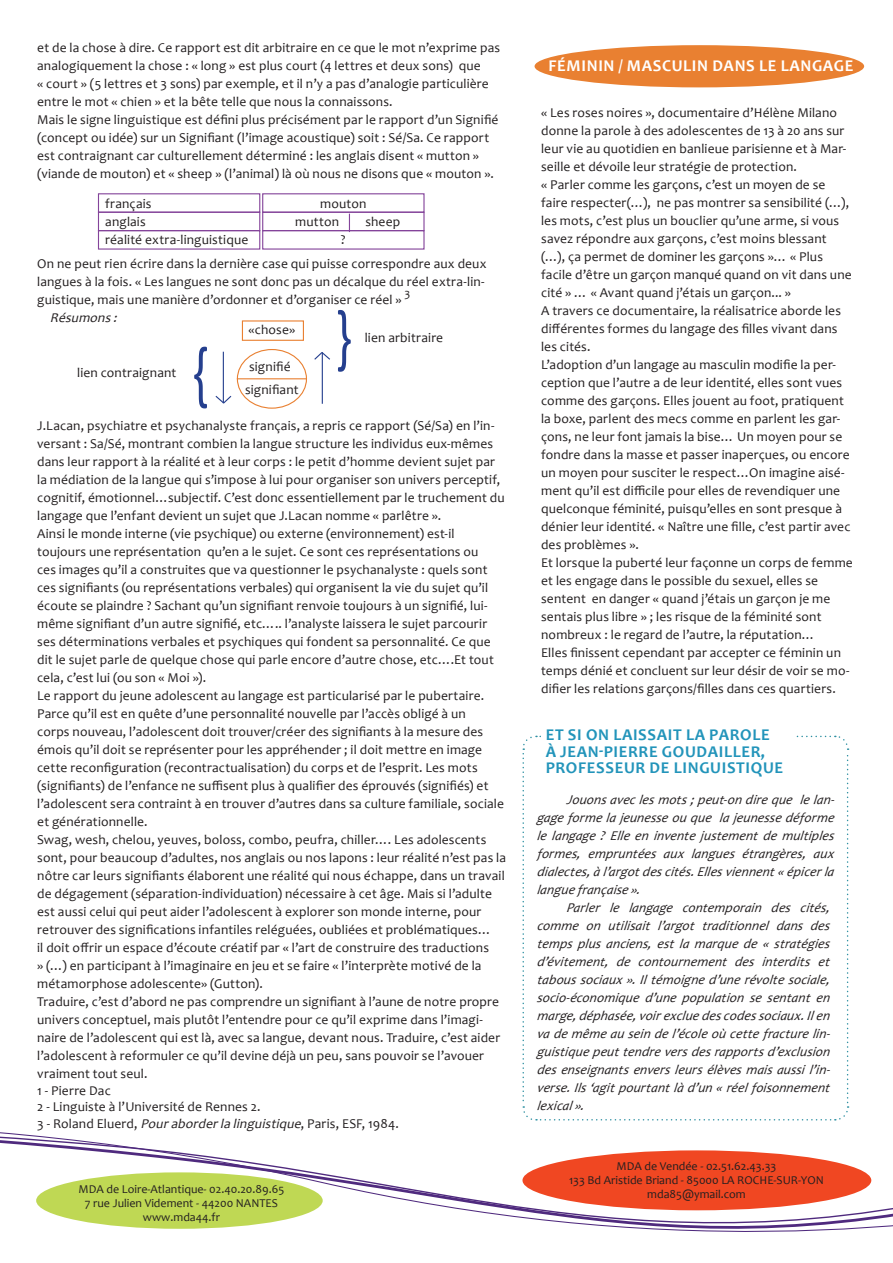
<style>
.page{position:relative;width:893px;height:1263px;background:#fff}
.page>*{position:absolute;margin:0;border:0;box-sizing:border-box;transform-origin:0 0}
.t1{font:700 16.5px/16.5px "Candara";letter-spacing:.04em;color:#2294ba}
.t2{font:700 16.5px "Candara";letter-spacing:.04em;color:#fff}
.t3{font:13.5px/18px "Candara";letter-spacing:.01em;color:#231f20}
.t4{font:italic 13.5px/18px "Candara";color:#231f20;text-align:justify}
.t5{font:italic 13.5px "Candara";color:#231f20}
.t6{font:12px/14.4px "Candara";color:#231f20;text-align:center}
.s1{font-style:italic}
</style>
<div class="page">
<svg style="left:0;top:1106px;width:893px;height:126px"></svg>
<div style="left:36px;top:1172px;width:287px;height:57px;background:#bfd854;border-radius:50%"></div>
<div style="left:522px;top:1150px;width:349px;height:60px;background:#f04722;border-radius:50%"></div>
<svg style="left:522px;top:735px;width:327px;height:386px"></svg>
<div style="left:98px;top:193px;width:162px;height:20px;border:1px solid #84449a"></div>
<div style="left:98px;top:212px;width:162px;height:19px;border:1px solid #84449a"></div>
<div style="left:98px;top:230px;width:162px;height:20px;border:1px solid #84449a"></div>
<div style="left:262px;top:193px;width:163px;height:20px;border:1px solid #84449a"></div>
<div style="left:262px;top:212px;width:163px;height:19px;border:1px solid #84449a"></div>
<div style="left:262px;top:230px;width:163px;height:20px;border:1px solid #84449a"></div>
<svg style="left:349px;top:214px;width:1px;height:18px"></svg>
<div style="left:242px;top:320px;width:62px;height:21px;border:1px solid #e98031"></div>
<div style="left:237px;top:349px;width:70px;height:60px;border:1px solid #e98031;border-radius:50%"></div>
<hr style="left:237px;top:378px;width:70px;height:1px;background:#e98031">
<hr style="left:223px;top:352px;width:1px;height:51px;background:#253f8e">
<svg style="left:215px;top:395px;width:17px;height:9px"></svg>
<hr style="left:322px;top:352px;width:1px;height:52px;background:#253f8e">
<svg style="left:314px;top:352px;width:16px;height:9px"></svg>
<svg style="left:194px;top:347px;width:13px;height:61px"></svg>
<svg style="left:338px;top:310px;width:13px;height:62px"></svg>
<div style="left:535px;top:45px;width:329px;height:42px;background:#e98031;border-radius:50%"></div>
<div style="left:541px;top:724px;width:253px;height:60px;background:#fff"></div>
<p class="t3" style="left:37px;top:39px;width:464px">et de la chose à dire. Ce rapport est dit arbitraire en ce que le mot n’exprime pas analogiquement la chose : « long » est plus court (4 lettres et deux sons) que<br>« court » (5 lettres et 3 sons) par exemple, et il n’y a pas d’analogie particulière entre le mot « chien » et la bête telle que nous la connaissons.<br>Mais le signe linguistique est défini plus précisément par le rapport d’un Signifié (concept ou idée) sur un Signifiant (l’image acoustique) soit : Sé/Sa. Ce rapport est contraignant car culturellement déterminé : les anglais disent « mutton » (viande de mouton) et « sheep » (l’animal) là où nous ne disons que « mouton ».</p>
<p class="t3" style="left:105px;top:194px;width:145px">français<br>anglais<br>réalité extra-linguistique</p>
<p class="t3" style="left:295px;top:194px;width:73px;text-indent:25px">mouton mutton</p>
<p class="t3" style="left:365px;top:212px;width:36px">sheep</p>
<p class="t3" style="left:341px;top:230px;width:6px">?</p>
<p class="t3" style="left:37px;top:255px;width:451px">On ne peut rien écrire dans la dernière case qui puisse correspondre aux deux langues à la fois. « Les langues ne sont donc pas un décalque du réel extra-lin&shy;guistique, mais une manière d’ordonner et d’organiser ce réel »</p>
<p class="t6" style="left:405px;top:286px;width:7px">3</p>
<p class="t5" style="left:50px;top:309px;width:72px">Résumons:</p>
<p class="t3" style="left:77px;top:364px;width:101px">lien contraignant</p>
<p class="t3" style="left:249px;top:321px;width:48px">«chose»</p>
<p class="t3" style="left:245px;top:355px;width:55px;line-height:22.6px">signifié signifiant</p>
<p class="t3" style="left:365px;top:329px;width:80px">lien arbitraire</p>
<p class="t3" style="left:37px;top:417px;width:470px">J.Lacan, psychiatre et psychanalyste français, a repris ce rapport (Sé/Sa) en l’in&shy;versant : Sa/Sé, montrant combien la langue structure les individus eux-mêmes dans leur rapport à la réalité et à leur corps : le petit d’homme devient sujet par la médiation de la langue qui s’impose à lui pour organiser son univers perceptif, cognitif, émotionnel…subjectif. C’est donc essentiellement par le truchement du langage que l’enfant devient un sujet que J.Lacan nomme « parlêtre ».<br>Ainsi le monde interne (vie psychique) ou externe (environnement) est-il toujours une représentation qu’en a le sujet. Ce sont ces représentations ou<br>ces images qu’il a construites que va questionner le psychanalyste : quels sont ces signifiants (ou représentations verbales) qui organisent la vie du sujet qu’il écoute se plaindre ? Sachant qu’un signifiant renvoie toujours à un signifié, lui&shy;même signifiant d’un autre signifié, etc….. l’analyste laissera le sujet parcourir ses déterminations verbales et psychiques qui fondent sa personnalité. Ce que dit le sujet parle de quelque chose qui parle encore d’autre chose, etc….Et tout cela, c’est lui (ou son « Moi »).<br>Le rapport du jeune adolescent au langage est particularisé par le pubertaire.<br>Parce qu’il est en quête d’une personnalité nouvelle par l’accès obligé à un<br>corps nouveau, l’adolescent doit trouver/créer des signifiants à la mesure des émois qu’il doit se représenter pour les appréhender ; il doit mettre en image cette reconfiguration (recontractualisation) du corps et de l’esprit. Les mots (signifiants) de l’enfance ne suffisent plus à qualifier des éprouvés (signifiés) et l’adolescent sera contraint à en trouver d’autres dans sa culture familiale, sociale et générationnelle.<br>Swag, wesh, chelou, yeuves, boloss, combo, peufra, chiller…. Les adolescents sont, pour beaucoup d’adultes, nos anglais ou nos lapons : leur réalité n’est pas la nôtre car leurs signifiants élaborent une réalité qui nous échappe, dans un travail de dégagement (séparation-individuation) nécessaire à cet âge. Mais si l’adulte est aussi celui qui peut aider l’adolescent à explorer son monde interne, pour retrouver des significations infantiles reléguées, oubliées et problématiques…<br>il doit offrir un espace d’écoute créatif par « l’art de construire des traductions<br>» (…) en participant à l’imaginaire en jeu et se faire « l’interprète motivé de la métamorphose adolescente» (Gutton).<br>Traduire, c’est d’abord ne pas comprendre un signifiant à l’aune de notre propre univers conceptuel, mais plutôt l’entendre pour ce qu’il exprime dans l’imagi&shy;naire de l’adolescent qui est là, avec sa langue, devant nous. Traduire, c’est aider l’adolescent à reformuler ce qu’il devine déjà un peu, sans pouvoir se l’avouer vraiment tout seul.</p>
<p class="t3" style="left:37px;top:1082px;width:363px;line-height:16.6px">1 - Pierre Dac<br>2 - Linguiste à l’Université de Rennes 2.<br>3 - Roland Eluerd, <span class="s1">Pouraborderla linguistique</span>, Paris, ESF, 1984.</p>
<p class="t6" style="left:79px;top:1181px;width:207px">MDA de Loire-Atlantique- 02.40.20.89.65<br>7 rue Julien Videment - 44200 NANTES www.mda44.fr</p>
<p class="t2" style="left:548px;top:56px;width:307px">FÉMININ / MASCULIN DANS LE LANGAGE</p>
<p class="t3" style="left:541px;top:103px;width:313px">« Les roses noires », documentaire d’Hélène Milano donne la parole à des adolescentes de 13 à 20 ans sur leur vie au quotidien en banlieue parisienne et à Mar&shy;seille et dévoile leur stratégie de protection.<br>« Parler comme les garçons, c’est un moyen de se faire respecter(…), ne pas montrer sa sensibilité (…), les mots, c’est plus un bouclier qu’une arme, si vous savez répondre aux garçons, c’est moins blessant (…), ça permet de dominer les garçons »… « Plus facile d’être un garçon manqué quand on vit dans une cité » … « Avant quand j’étais un garçon... »<br>A travers ce documentaire, la réalisatrice aborde les différentes formes du langage des filles vivant dans les cités.<br>L’adoption d’un langage au masculin modifie la per&shy;ception que l’autre a de leur identité, elles sont vues comme des garçons. Elles jouent au foot, pratiquent la boxe, parlent des mecs comme en parlent les gar&shy;çons, ne leur font jamais la bise… Un moyen pour se fondre dans la masse et passer inaperçues, ou encore un moyen pour susciter le respect…On imagine aisé&shy;ment qu’il est difficile pour elles de revendiquer une quelconque féminité, puisqu’elles en sont presque à dénier leur identité. « Naître une fille, c’est partir avec des problèmes ».<br>Et lorsque la puberté leur façonne un corps de femme et les engage dans le possible du sexuel, elles se sentent en danger « quand j’étais un garçon je me sentais plus libre » ; les risque de la féminité sont nombreux : le regard de l’autre, la réputation…<br>Elles finissent cependant par accepter ce féminin un temps dénié et concluent sur leur désir de voir se mo&shy;difier les relations garçons/filles dans ces quartiers.</p>
<p class="t1" style="left:546px;top:726px;width:239px">ET SI ON LAISSAIT LA PAROLE<br>À JEAN-PIERRE GOUDAILLER,<br>PROFESSEUR DE LINGUISTIQUE</p>
<p class="t4" style="left:537px;top:790px;width:302px;text-indent:30px">Jouonsaveclesmots; peut-on direque lelan&shy;gageformelajeunesseou que lajeunessedéforme le langage ? Elle en invente justement de multiples formes, empruntées aux langues étrangères, aux dialectes, àl’argotdescités.Ellesviennent«épicerla languefrançaise».</p>
<p class="t4" style="left:537px;top:898px;width:298px;text-align:left;text-indent:30px">Parler le langage contemporain des cités, comme on utilisait l’argot traditionnel dans des temps plus anciens, est la marque de « stratégies d’évitement, de contournement des interdits et taboussociaux ».Iltémoigned’unerévoltesociale, socio-économique d’une population se sentant en marge, déphasée, voirexcluedescodessociaux.Ilen vademêmeau sein del’écoleoù cettefracturelin&shy;guistiquepeuttendreversdesrapportsd’exclusion des enseignants envers leurs élèves mais aussi l’in&shy;verse.Ils‘agitpourtantlàd’un «réelfoisonnement lexical ».</p>
<p class="t6" style="left:569px;top:1158px;width:256px">MDA de Vendée - 02.51.62.43.33<br>133 Bd Aristide Briand - 85000 LA ROCHE-SUR-YON mda85@ymail.com</p>
</div>
